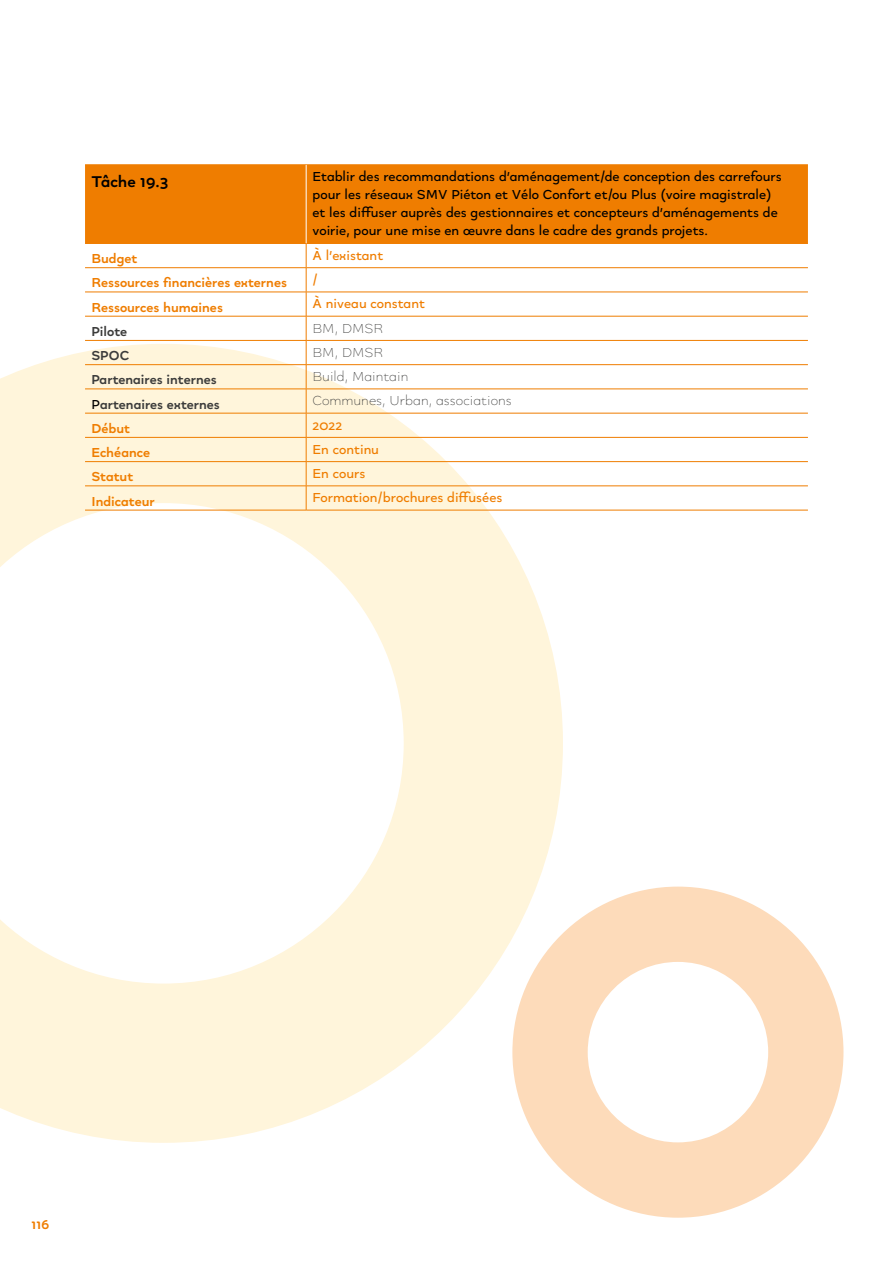
<style>
.page{position:relative;width:893px;height:1263px;background:#fff}
.page>*{position:absolute;margin:0;border:0;box-sizing:border-box;transform-origin:0 0}
.t1{font:700 18px "Quinoa";color:#000}
.t2{font:600 15px/18px "Quinoa";color:#000}
.t3{font:700 15px "Quinoa";color:#ef7d00}
.t4{font:600 15px "Quinoa";color:#ef7d00}
.t5{font:15px "Quinoa";color:#3c3c3b}
.t6{font:700 15px "Quinoa";color:#3c3c3b}
.s1{font-weight:600;color:#000}
.s2{color:#fff}
</style>
<div class="page">
<svg style="left:0;top:344px;width:563px;height:799px"></svg>
<svg style="left:512px;top:886px;width:331px;height:332px;fill:#fddbba"></svg>
<div style="left:85px;top:166px;width:723px;height:77px;background:#ef7d00"></div>
<hr style="left:85px;top:165px;width:221px;height:1px;background:#ef7d00">
<hr style="left:306px;top:165px;width:502px;height:1px;background:#ef7d00">
<hr style="left:85px;top:243px;width:221px;height:1px;background:#ef7d00">
<hr style="left:306px;top:243px;width:502px;height:1px;background:#ef7d00">
<hr style="left:85px;top:267px;width:221px;height:1px;background:#ef7d00">
<hr style="left:306px;top:267px;width:502px;height:1px;background:#ef7d00">
<hr style="left:85px;top:292px;width:221px;height:1px;background:#ef7d00">
<hr style="left:306px;top:292px;width:502px;height:1px;background:#ef7d00">
<hr style="left:85px;top:316px;width:221px;height:1px;background:#ef7d00">
<hr style="left:306px;top:316px;width:502px;height:1px;background:#ef7d00">
<hr style="left:85px;top:340px;width:221px;height:1px;background:#ef7d00">
<hr style="left:306px;top:340px;width:502px;height:1px;background:#ef7d00">
<hr style="left:85px;top:364px;width:221px;height:1px;background:#ef7d00">
<hr style="left:306px;top:364px;width:502px;height:1px;background:#ef7d00">
<hr style="left:85px;top:389px;width:221px;height:1px;background:#ef7d00">
<hr style="left:306px;top:389px;width:502px;height:1px;background:#ef7d00">
<hr style="left:85px;top:413px;width:221px;height:1px;background:#ef7d00">
<hr style="left:306px;top:413px;width:502px;height:1px;background:#ef7d00">
<hr style="left:85px;top:437px;width:221px;height:1px;background:#ef7d00">
<hr style="left:306px;top:437px;width:502px;height:1px;background:#ef7d00">
<hr style="left:85px;top:461px;width:221px;height:1px;background:#ef7d00">
<hr style="left:306px;top:461px;width:502px;height:1px;background:#ef7d00">
<hr style="left:85px;top:486px;width:221px;height:1px;background:#ef7d00">
<hr style="left:306px;top:486px;width:502px;height:1px;background:#ef7d00">
<svg style="left:306px;top:244px;width:1px;height:266px"></svg>
<hr style="left:85px;top:510px;width:221px;height:1px;background:#ef7d00">
<hr style="left:306px;top:510px;width:502px;height:1px;background:#ef7d00">
<hr style="left:306px;top:165px;width:1px;height:78px;background:#fff">
<p class="t1" style="left:91px;top:170px;width:79px">Tâche 19.3</p>
<p class="t2" style="left:313px;top:168px;width:471px">Etablir des recommandations d’aménagement/de conception des carrefours pour les réseaux SMV Piéton et Vélo Confort et/ou Plus (voire magistrale) et les diffuser auprès des gestionnaires et concepteurs d’aménagements de voirie, pour une mise en œuvre dans le cadre des grands projets.</p>
<p class="t3" style="left:91px;top:249px;width:47px">Budget</p>
<p class="t4" style="left:313px;top:244px;width:72px">À l’existant</p>
<p class="t3" style="left:91px;top:273px;width:197px">Ressources financières externes</p>
<p class="t4" style="left:313px;top:269px;width:7px">/</p>
<p class="t3" style="left:91px;top:298px;width:133px">Ressources humaines</p>
<p class="t4" style="left:313px;top:293px;width:114px">À niveau constant</p>
<p class="t6" style="left:91px;top:322px;width:37px">Pilote</p>
<p class="t5" style="left:313px;top:319px;width:72px">BM, DMSR</p>
<p class="t6" style="left:91px;top:346px;width:39px">SPOC</p>
<p class="t5" style="left:313px;top:343px;width:72px">BM, DMSR</p>
<p class="t6" style="left:91px;top:370px;width:127px">Partenaires internes</p>
<p class="t5" style="left:313px;top:367px;width:97px">Build, Maintain</p>
<p class="t6" style="left:91px;top:395px;width:130px"><span class="s1">P</span>artenaires externes</p>
<p class="t5" style="left:313px;top:391px;width:201px">Communes, Urban, associations</p>
<p class="t3" style="left:91px;top:419px;width:40px">Début</p>
<p class="t4" style="left:313px;top:414px;width:31px">2022</p>
<p class="t3" style="left:91px;top:443px;width:60px">Echéance</p>
<p class="t4" style="left:313px;top:438px;width:68px">En continu</p>
<p class="t3" style="left:91px;top:467px;width:43px">Statut</p>
<p class="t4" style="left:313px;top:463px;width:54px">En cours</p>
<p class="t3" style="left:91px;top:492px;width:65px">Indicateur</p>
<p class="t4" style="left:313px;top:487px;width:191px">Formation/brochures diffusées</p>
<p class="t3" style="left:31px;top:1215px;width:23px">116<span class="s2">.</span></p>
</div>
